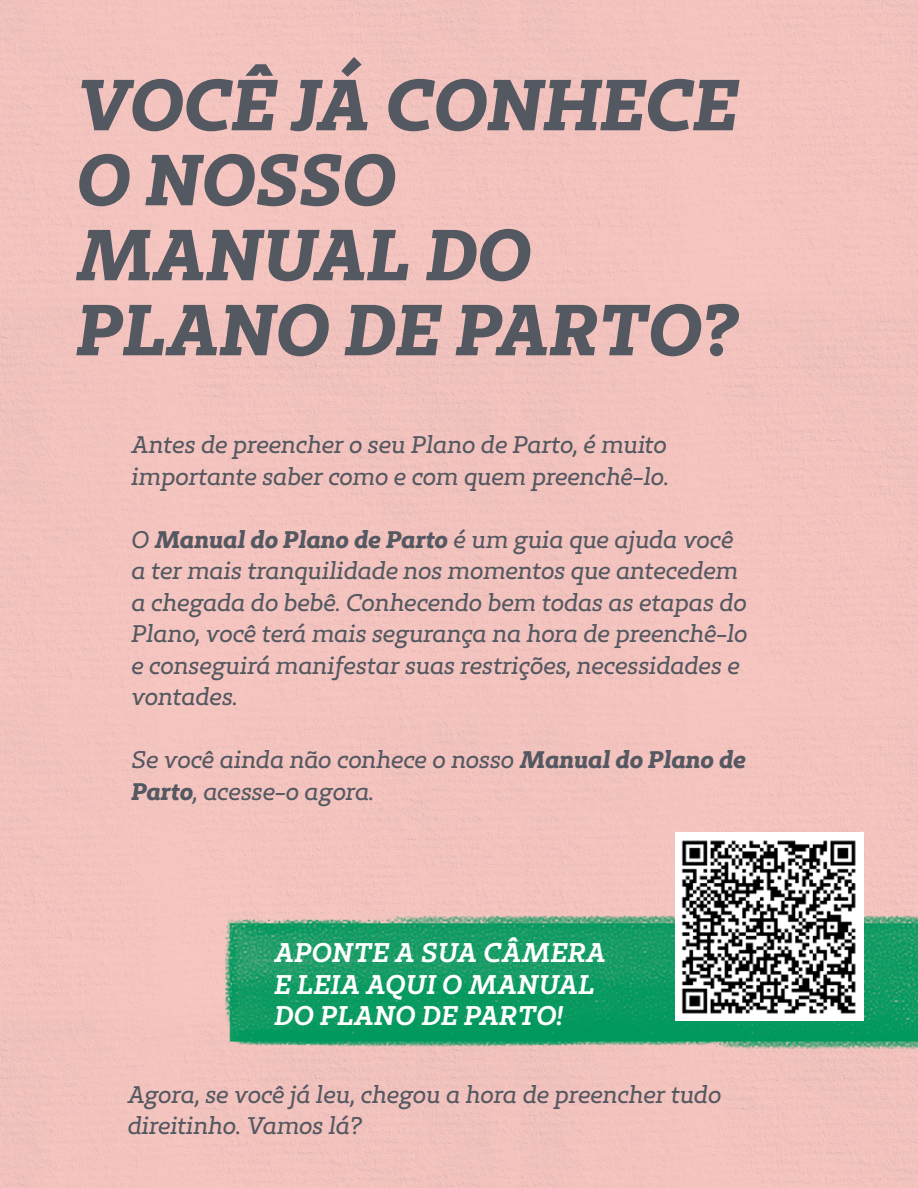
<style>
.page{position:relative;width:918px;height:1188px;background:#f3c3be}
.page>*{position:absolute;margin:0;border:0;box-sizing:border-box;transform-origin:0 0}
.t1{font:italic 72px "Unimed Slab 2020 Bold";color:#545861}
.t2{font:italic 700 27px/31.5px "Unimed Slab 2020 Semi";letter-spacing:.01em;color:#fff}
.t3{font:italic 24px/31.5px "Unimed Slab 2020 Regular";color:#545861}
.s1{font-family:"Unimed Slab 2020 Bold"}
</style>
<div class="page">
<img style="left:225px;top:916px;width:693px;height:132px">
<img style="left:676px;top:833px;width:188px;height:188px">
<p class="t1" style="left:77px;top:57px;width:663px">VOCÊ JÁ CONHECE</p>
<p class="t1" style="left:77px;top:132px;width:321px">O NOSSO</p>
<p class="t1" style="left:77px;top:207px;width:456px">MANUAL DO</p>
<p class="t1" style="left:77px;top:282px;width:663px">PLANO DE PARTO?</p>
<p class="t3" style="left:131px;top:429px;width:539px">Antes de preencher o seu Plano de Parto, é muito importante saber como e com quem preenchê-lo.</p>
<p class="t3" style="left:131px;top:524px;width:618px">O <span class="s1">Manual do Plano de Parto</span> é um guia que ajuda você a ter mais tranquilidade nos momentos que antecedem a chegada do bebê. Conhecendo bem todas as etapas do Plano, você terá mais segurança na hora de preenchê-lo e conseguirá manifestar suas restrições, necessidades e vontades.</p>
<p class="t3" style="left:131px;top:744px;width:616px">Se você ainda não conhece o nosso <span class="s1">Manual do Plano de<br>Parto</span>, acesse-o agora.</p>
<p class="t2" style="left:274px;top:936px;width:333px">APONTE A SUA CÂMERA<br>E LEIA AQUI O MANUAL<br>DO PLANO DE PARTO!</p>
<p class="t3" style="left:128px;top:1078px;width:595px">Agora, se você já leu, chegou a hora de preencher tudo direitinho. Vamos lá?</p>
</div>
